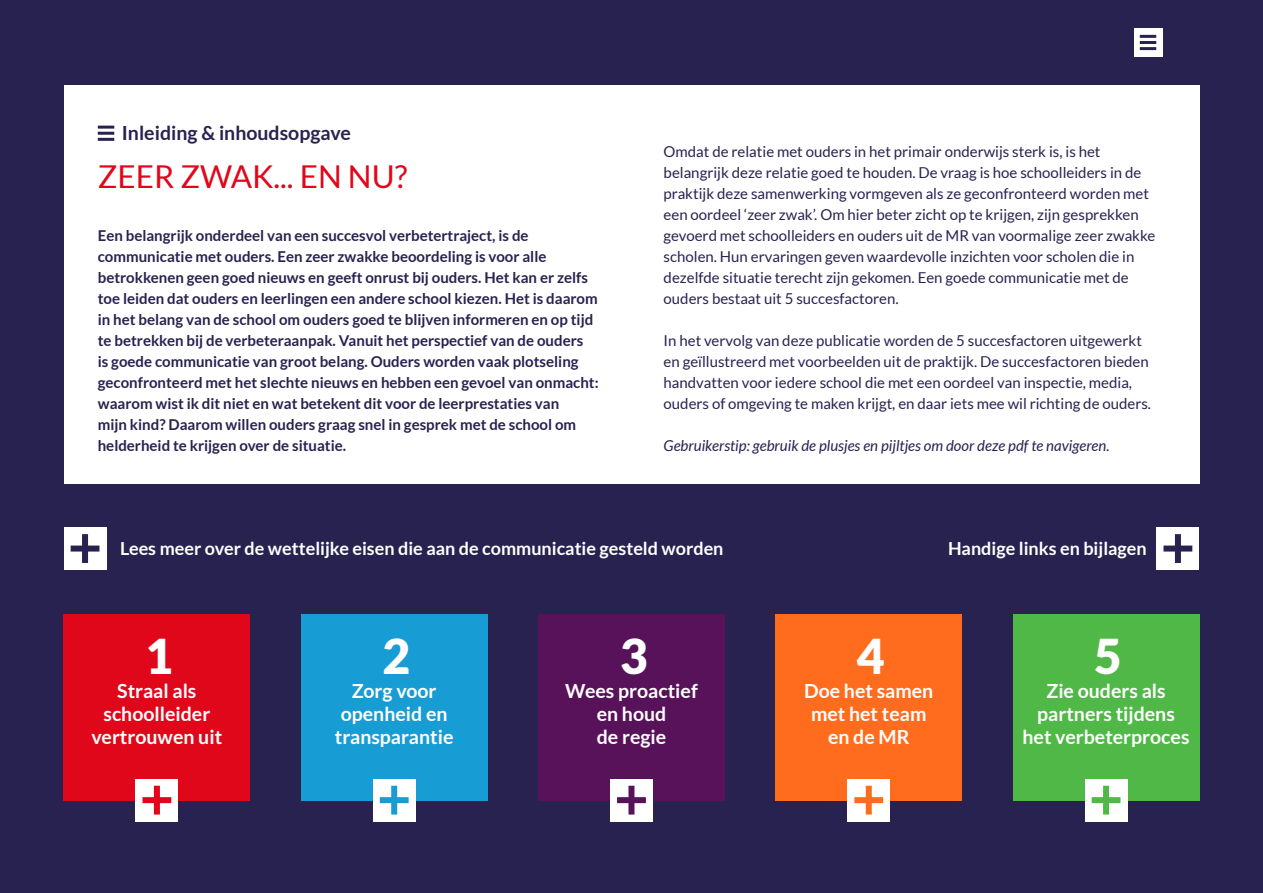
<style>
.page{position:relative;width:1263px;height:893px;background:#282250}
.page>*{position:absolute;margin:0;border:0;box-sizing:border-box;transform-origin:0 0}
.t1{font:900 48px "Lato";color:#fff}
.t2{font:31.5px "Lato";color:#e0071a}
.t3{font:700 19.5px/23.4px "Lato";color:#fff;text-align:center}
.t4{font:700 19.5px "Lato";color:#282250}
.t5{font:700 18px "Lato";color:#fff}
.t6{font:15px/21px "Lato";color:#282250}
.t7{font:700 15px/21px "Lato";color:#282250}
.t8{font:italic 15px "Lato";color:#282250}
</style>
<div class="page">
<div style="left:64px;top:85px;width:1135px;height:398px;background:#fff"></div>
<hr style="left:98px;top:126px;width:16px;height:3px;background:#282250">
<hr style="left:98px;top:132px;width:16px;height:3px;background:#282250">
<hr style="left:98px;top:138px;width:16px;height:3px;background:#282250">
<div style="left:64px;top:614px;width:186px;height:186px;background:#e0071a"></div>
<div style="left:301px;top:614px;width:186px;height:186px;background:#179cd4"></div>
<div style="left:538px;top:614px;width:187px;height:186px;background:#58125a"></div>
<div style="left:776px;top:614px;width:186px;height:186px;background:#ff6c1e"></div>
<div style="left:1013px;top:614px;width:186px;height:186px;background:#50b847"></div>
<div style="left:136px;top:779px;width:42px;height:42px;background:#fff"></div>
<div style="left:142px;top:797px;width:29px;height:6px;background:#e0071a"></div>
<div style="left:154px;top:786px;width:6px;height:29px;background:#e0071a"></div>
<div style="left:373px;top:779px;width:42px;height:42px;background:#fff"></div>
<div style="left:380px;top:797px;width:29px;height:6px;background:#179cd4"></div>
<div style="left:391px;top:786px;width:6px;height:29px;background:#179cd4"></div>
<div style="left:610px;top:779px;width:43px;height:42px;background:#fff"></div>
<div style="left:617px;top:797px;width:29px;height:6px;background:#58125a"></div>
<div style="left:628px;top:786px;width:6px;height:29px;background:#58125a"></div>
<div style="left:847px;top:779px;width:43px;height:42px;background:#fff"></div>
<div style="left:854px;top:797px;width:29px;height:6px;background:#ff6c1e"></div>
<div style="left:866px;top:786px;width:6px;height:29px;background:#ff6c1e"></div>
<div style="left:1085px;top:779px;width:42px;height:42px;background:#fff"></div>
<div style="left:1092px;top:797px;width:28px;height:6px;background:#50b847"></div>
<div style="left:1103px;top:786px;width:6px;height:29px;background:#50b847"></div>
<div style="left:64px;top:527px;width:42px;height:43px;background:#fff"></div>
<div style="left:71px;top:546px;width:28px;height:6px;background:#282250"></div>
<div style="left:82px;top:534px;width:6px;height:29px;background:#282250"></div>
<div style="left:1157px;top:527px;width:42px;height:43px;background:#fff"></div>
<div style="left:1163px;top:546px;width:29px;height:6px;background:#282250"></div>
<div style="left:1175px;top:534px;width:6px;height:29px;background:#282250"></div>
<div style="left:1133px;top:28px;width:29px;height:28px;background:#fff"></div>
<hr style="left:1140px;top:35px;width:16px;height:3px;background:#282250">
<hr style="left:1140px;top:41px;width:16px;height:3px;background:#282250">
<hr style="left:1140px;top:47px;width:16px;height:3px;background:#282250">
<h3 class="t4" style="left:122px;top:122px;width:231px">Inleiding &amp; inhoudsopgave</h3>
<h2 class="t2" style="left:98px;top:159px;width:311px">ZEER ZWAK... EN NU?</h2>
<p class="t7" style="left:98px;top:225px;width:502px">Een belangrijk onderdeel van een succesvol verbetertraject, is de communicatie met ouders. Een zeer zwakke beoordeling is voor alle betrokkenen geen goed nieuws en geeft onrust bij ouders. Het kan er zelfs toe leiden dat ouders en leerlingen een andere school kiezen. Het is daarom in het belang van de school om ouders goed te blijven informeren en op tijd te betrekken bij de verbeteraanpak. Vanuit het perspectief van de ouders<br>is goede communicatie van groot belang. Ouders worden vaak plotseling geconfronteerd met het slechte nieuws en hebben een gevoel van onmacht: waarom wist ik dit niet en wat betekent dit voor de leerprestaties van<br>mijn kind? Daarom willen ouders graag snel in gesprek met de school om helderheid te krijgen over de situatie.</p>
<p class="t6" style="left:664px;top:141px;width:493px">Omdat de relatie met ouders in het primair onderwijs sterk is, is het belangrijk deze relatie goed te houden. De vraag is hoe schoolleiders in de praktijk deze samenwerking vormgeven als ze geconfronteerd worden met een oordeel ‘zeer zwak’. Om hier beter zicht op te krijgen, zijn gesprekken gevoerd met schoolleiders en ouders uit de MR van voormalige zeer zwakke scholen. Hun ervaringen geven waardevolle inzichten voor scholen die in dezelfde situatie terecht zijn gekomen. Een goede communicatie met de ouders bestaat uit 5 succesfactoren.</p>
<p class="t6" style="left:664px;top:330px;width:489px">In het vervolg van deze publicatie worden de 5 succesfactoren uitgewerkt en geïllustreerd met voorbeelden uit de praktijk. De succesfactoren bieden handvatten voor iedere school die met een oordeel van inspectie, media, ouders of omgeving te maken krijgt, en daar iets mee wil richting de ouders.</p>
<p class="t8" style="left:664px;top:437px;width:447px">Gebruikerstip: gebruik de plusjes en pijltjes om door deze pdf te navigeren.</p>
<p class="t5" style="left:120px;top:538px;width:605px">Lees meer over de wettelijke eisen die aan de communicatie gesteld worden</p>
<p class="t5" style="left:948px;top:538px;width:200px">Handige links en bijlagen</p>
<h1 class="t1" style="left:145px;top:628px;width:29px">1</h1>
<h3 class="t3" style="left:92px;top:678px;width:132px">Straal als schoolleider vertrouwen uit</h3>
<h1 class="t1" style="left:382px;top:628px;width:29px">2</h1>
<h3 class="t3" style="left:335px;top:678px;width:120px">Zorg voor openheid en transparantie</h3>
<h1 class="t1" style="left:620px;top:628px;width:29px">3</h1>
<h3 class="t3" style="left:565px;top:678px;width:134px">Wees proactief en houd<br>de regie</h3>
<h1 class="t1" style="left:857px;top:628px;width:29px">4</h1>
<h3 class="t3" style="left:804px;top:678px;width:131px">Doe het samen met het team en de MR</h3>
<h1 class="t1" style="left:1094px;top:628px;width:29px">5</h1>
<h3 class="t3" style="left:1022px;top:678px;width:168px">Zie ouders als partners tijdens het verbeterproces</h3>
</div>
